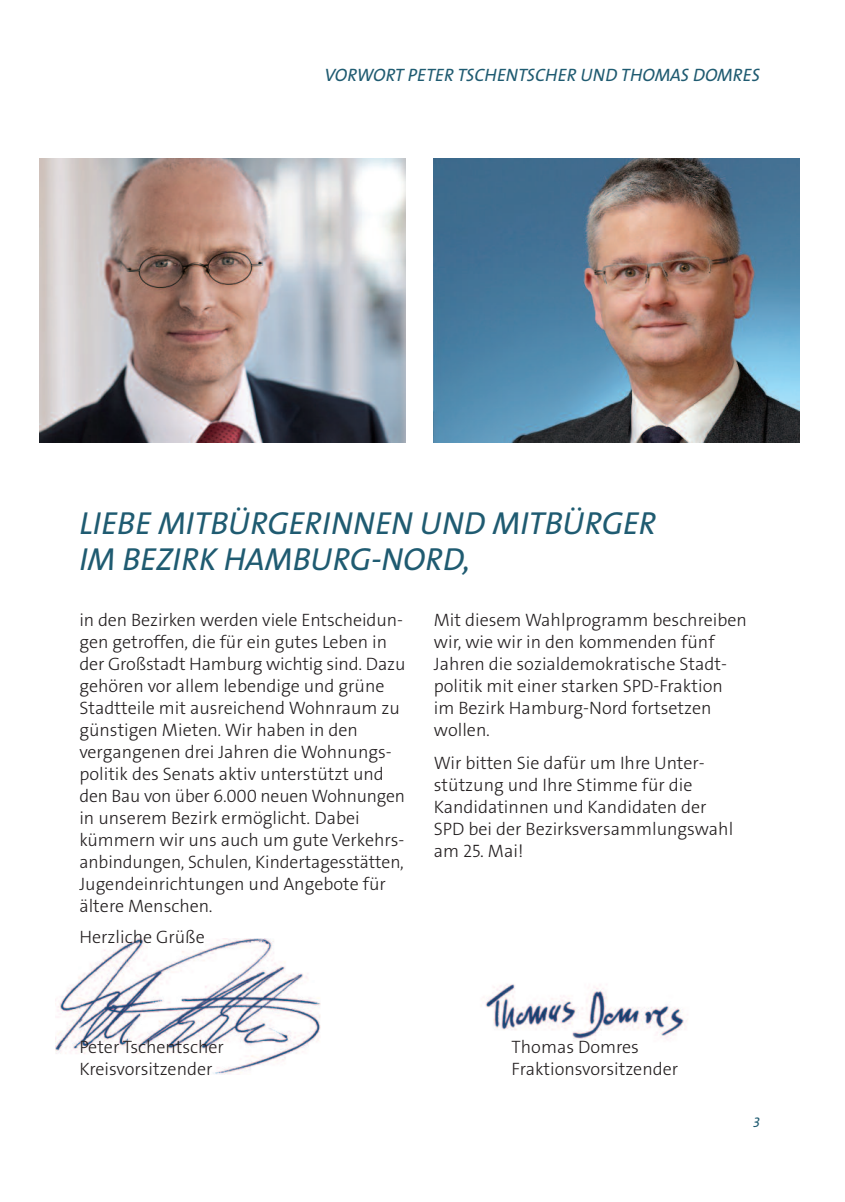
<style>
.page{position:relative;width:845px;height:1202px;background:#fff}
.page>*{position:absolute;margin:0;border:0;box-sizing:border-box;transform-origin:0 0}
.t1{font:italic 32px/36px "SPD The Sans";color:#1f5b71}
.t2{font:300 18px/22px "SPD The Sans";color:#231f20}
.t3{font:italic 18px "SPD The Sans";color:#1f5b71}
.t4{font:italic 14px "SPD The Sans";color:#1f5b71}
</style>
<div class="page">
<img style="left:55px;top:938px;width:266px;height:136px">
<img style="left:481px;top:984px;width:207px;height:56px">
<img style="left:434px;top:159px;width:365px;height:283px">
<img style="left:40px;top:159px;width:365px;height:283px">
<p class="t3" style="left:325px;top:68px;width:437px">VORWORT PETER TSCHENTSCHER UND THOMAS DOMRES</p>
<h1 class="t1" style="left:79px;top:508px;width:578px">LIEBE MITBÜRGERINNEN UND MITBÜRGER<br>IM BEZIRK HAMBURG-NORD,</h1>
<p class="t2" style="left:79px;top:610px;width:327px">in den Bezirken werden viele Entscheidun&shy;gen getroffen, die für ein gutes Leben in der Großstadt Hamburg wichtig sind. Dazu gehören vor allem lebendige und grüne Stadtteile mit ausreichend Wohnraum zu günstigen Mieten. Wir haben in den vergangenen drei Jahren die Wohnungs&shy;politik des Senats aktiv unterstützt und den Bau von über 6.000 neuen Wohnungen in unserem Bezirk ermöglicht. Dabei kümmern wir uns auch um gute Verkehrs - anbindungen, Schulen, Kindertagesstätten, Jugendeinrichtungen und Angebote für ältere Menschen.</p>
<p class="t2" style="left:434px;top:610px;width:315px">Mit diesem Wahlprogramm beschreiben wir, wie wir in den kommenden fünf<br>Jahren die sozialdemokratische Stadt&shy;politik mit einer starken SPD-Fraktion im Bezirk Hamburg-Nord fortsetzen wollen.</p>
<p class="t2" style="left:434px;top:753px;width:301px">Wir bitten Sie dafür um Ihre Unter&shy;stützung und Ihre Stimme für die<br>Kandidatinnen und Kandidaten der<br>SPD bei der Bezirksversammlungswahl am 25. Mai!</p>
<p class="t2" style="left:79px;top:928px;width:127px">Herzliche Grüße</p>
<p class="t2" style="left:79px;top:1038px;width:146px">Peter Tschentscher</p>
<p class="t2" style="left:511px;top:1038px;width:129px">Thomas Domres</p>
<p class="t2" style="left:79px;top:1060px;width:135px">Kreisvorsitzender</p>
<p class="t2" style="left:511px;top:1060px;width:168px">Fraktionsvorsitzender</p>
<p class="t4" style="left:753px;top:1117px;width:8px">3</p>
</div>
